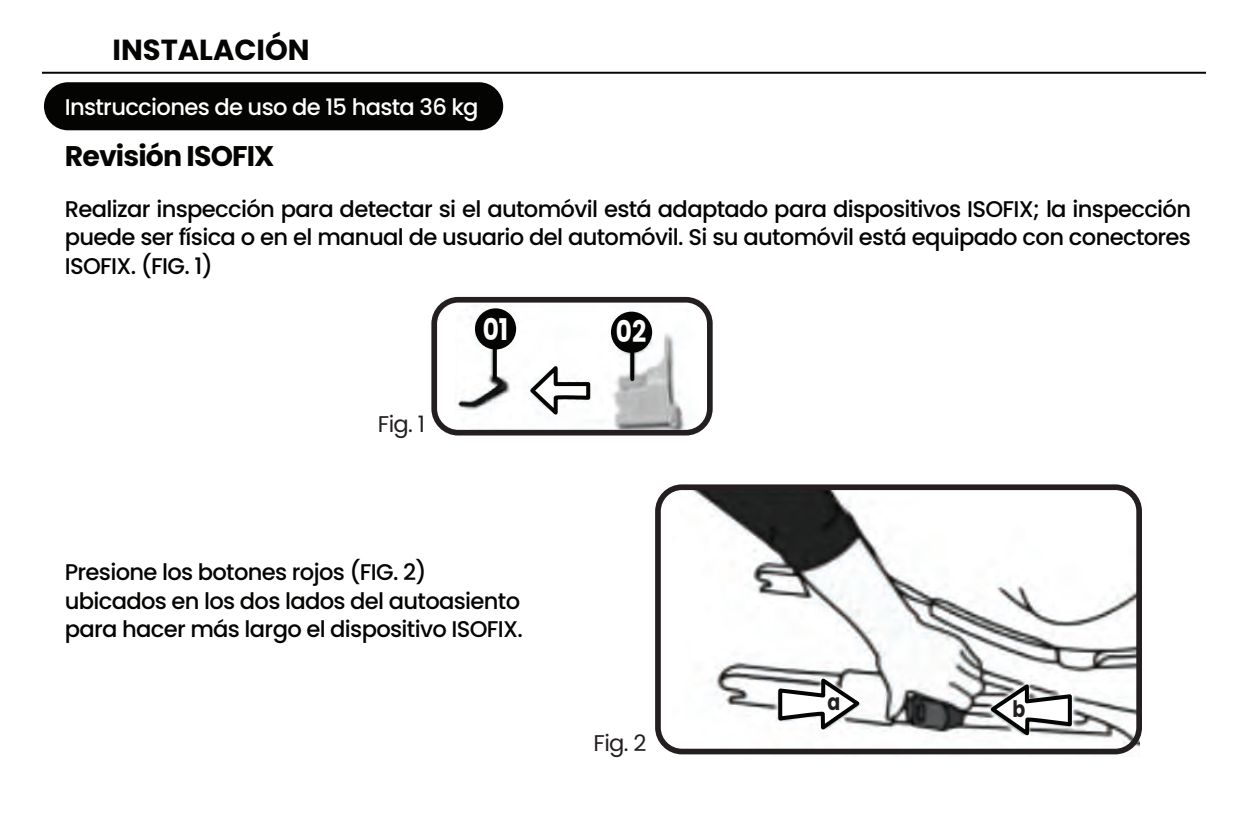
<style>
.page{position:relative;width:1248px;height:823px;background:#fff}
.page>*{position:absolute;margin:0;border:0;box-sizing:border-box;transform-origin:0 0}
.t1{font:700 29.8px "Poppins";color:#fff;scale:.83 1}
.t2{font:700 29px "Poppins";color:#040503}
.t3{font:700 28.4px "Poppins";letter-spacing:-.03em;color:#040503}
.t4{font:500 22.6px/28.4px "Poppins";letter-spacing:-.03em;color:#040503;text-align:justify}
.t5{font:500 22.6px "Poppins";letter-spacing:-.03em;color:#fff}
.t6{font:22.6px "Poppins";letter-spacing:-.03em;color:#231f20}
.t7{font:700 22.6px "Poppins";color:#231f20;scale:.83 1}
</style>
<div class="page">
<div style="left:44px;top:82px;width:459px;height:48px;background:#040503;border-radius:24px"></div>
<hr style="left:42px;top:72px;width:1163px;height:2px;background:#040503">
<img style="left:455px;top:304px;width:246px;height:124px">
<div style="left:431px;top:297px;width:281px;height:138px;border:6px solid #231f20;border-radius:24px"></div>
<div style="left:475px;top:308px;width:41px;height:41px;background:#040503;border-radius:50%"></div>
<div style="left:611px;top:311px;width:41px;height:41px;background:#040503;border-radius:50%"></div>
<svg style="left:526px;top:358px;width:66px;height:63px"></svg>
<svg style="left:493px;top:349px;width:4px;height:28px"></svg>
<svg style="left:630px;top:352px;width:4px;height:27px"></svg>
<img style="left:672px;top:491px;width:466px;height:264px">
<div style="left:655px;top:484px;width:486px;height:270px;border:6px solid #231f20;border-radius:24px"></div>
<svg style="left:987px;top:678px;width:86px;height:62px"></svg>
<svg style="left:776px;top:672px;width:86px;height:62px"></svg>
<p class="t2" style="left:112px;top:33px;width:199px">INSTALACIÓN</p>
<p class="t5" style="left:65px;top:94px;width:415px">Instrucciones de uso de 15 hasta 36 kg</p>
<p class="t3" style="left:65px;top:139px;width:211px">Revisión ISOFIX</p>
<p class="t4" style="left:65px;top:195px;width:1127px">Realizar inspección para detectar si el automóvil está adaptado para dispositivos ISOFIX; la inspección puede ser física o en el manual de usuario del automóvil. Si su automóvil está equipado con conectores ISOFIX. (FIG. 1)</p>
<p class="t6" style="left:378px;top:411px;width:49px">Fig. 1</p>
<h1 class="t1" style="left:482px;top:311px;width:32px">01</h1>
<h1 class="t1" style="left:615px;top:314px;width:38px">02</h1>
<p class="t4" style="left:65px;top:558px;width:459px;text-align:left">Presione los botones rojos (FIG. 2) ubicados en los dos lados del autoasiento para hacer más largo el dispositivo ISOFIX.</p>
<p class="t6" style="left:593px;top:729px;width:54px">Fig. 2</p>
<p class="t7" style="left:827px;top:688px;width:17px">a</p>
<p class="t7" style="left:1012px;top:695px;width:17px">b</p>
</div>
